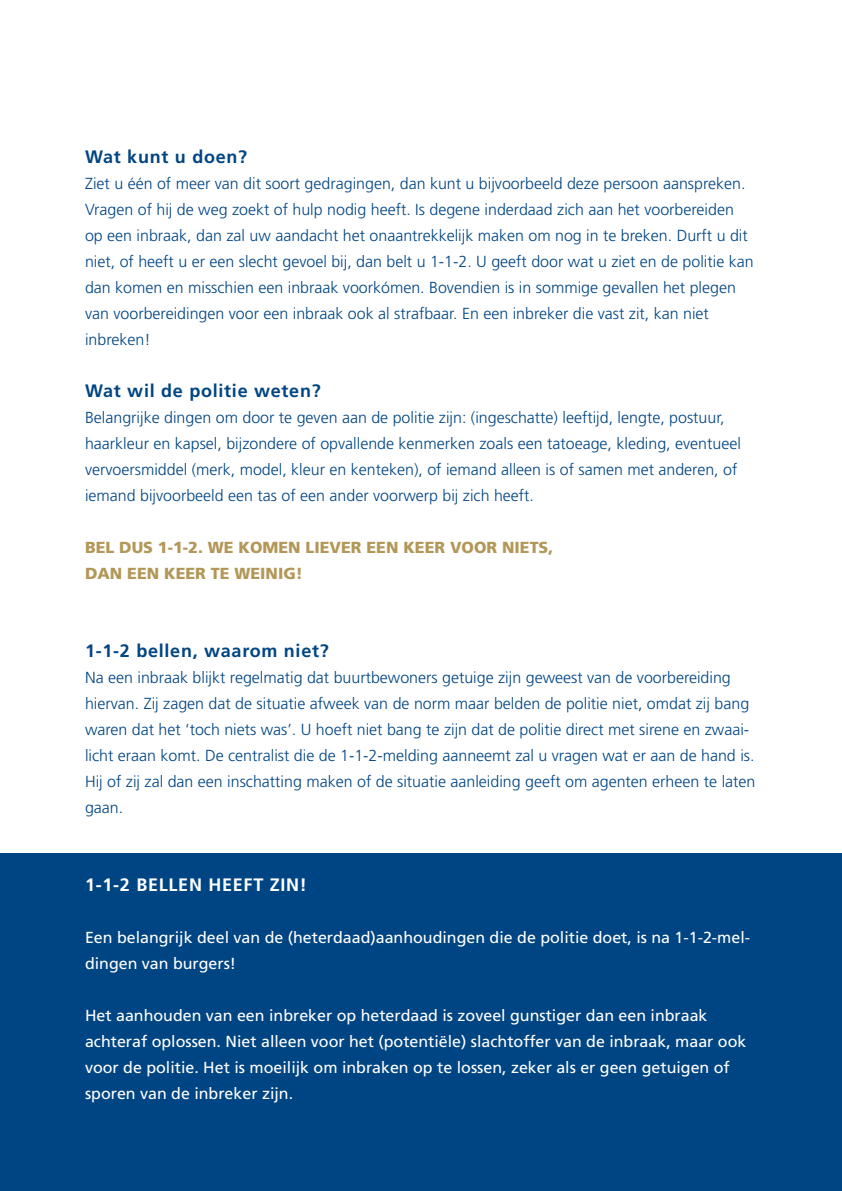
<style>
.page{position:relative;width:842px;height:1191px;background:#fff}
.page>*{position:absolute;margin:0;border:0;box-sizing:border-box;transform-origin:0 0}
.t1{font:700 18px "Frutiger";letter-spacing:.04em;color:#004583}
.t2{font:700 18px "Frutiger LT Std";letter-spacing:.04em;color:#fff}
.t3{font:300 16px/26px "Frutiger LT Std";color:#004583}
.t4{font:16px/26px "Frutiger LT Std";color:#fff}
.t5{font:900 16px/26px "Frutiger LT Std";color:#b39758}
</style>
<div class="page">
<div style="left:0;top:853px;width:842px;height:338px;background:#004583"></div>
<p class="t1" style="left:85px;top:146px;width:164px">Wat kunt u doen?</p>
<p class="t3" style="left:85px;top:171px;width:670px">Ziet u één of meer van dit soort gedragingen, dan kunt u bijvoorbeeld deze persoon aanspreken.<br>Vragen of hij de weg zoekt of hulp nodig heeft. Is degene inderdaad zich aan het voorbereiden op een inbraak, dan zal uw aandacht het onaantrekkelijk maken om nog in te breken. Durft u dit niet, of heeft u er een slecht gevoel bij, dan belt u 1-1-2. U geeft door wat u ziet en de politie kan dan komen en misschien een inbraak voorkómen. Bovendien is in sommige gevallen het plegen van voorbereidingen voor een inbraak ook al strafbaar. En een inbreker die vast zit, kan niet inbreken!</p>
<p class="t1" style="left:85px;top:380px;width:237px">Wat wil de politie weten?</p>
<p class="t3" style="left:85px;top:405px;width:657px">Belangrijke dingen om door te geven aan de politie zijn: (ingeschatte) leeftijd, lengte, postuur, haarkleur en kapsel, bijzondere of opvallende kenmerken zoals een tatoeage, kleding, eventueel vervoersmiddel (merk, model, kleur en kenteken), of iemand alleen is of samen met anderen, of iemand bijvoorbeeld een tas of een ander voorwerp bij zich heeft.</p>
<p class="t5" style="left:85px;top:534px;width:470px">BEL DUS 1-1-2. WE KOMEN LIEVER EEN KEER VOOR NIETS,<br>DAN EEN KEER TE WEINIG!</p>
<p class="t1" style="left:85px;top:640px;width:245px">1-1-2 bellen, waarom niet?</p>
<p class="t3" style="left:85px;top:665px;width:672px">Na een inbraak blijkt regelmatig dat buurtbewoners getuige zijn geweest van de voorbereiding hiervan. Zij zagen dat de situatie afweek van de norm maar belden de politie niet, omdat zij bang waren dat het ‘toch niets was’. U hoeft niet bang te zijn dat de politie direct met sirene en zwaai&shy;licht eraan komt. De centralist die de 1-1-2-melding aanneemt zal u vragen wat er aan de hand is.<br>Hij of zij zal dan een inschatting maken of de situatie aanleiding geeft om agenten erheen te laten gaan.</p>
<p class="t2" style="left:85px;top:874px;width:223px">1-1-2 BELLEN HEEFT ZIN!</p>
<p class="t4" style="left:85px;top:925px;width:667px">Een belangrijk deel van de (heterdaad)aanhoudingen die de politie doet, is na 1-1-2-mel&shy;dingen van burgers!</p>
<p class="t4" style="left:85px;top:1003px;width:663px">Het aanhouden van een inbreker op heterdaad is zoveel gunstiger dan een inbraak achteraf oplossen. Niet alleen voor het (potentiële) slachtoffer van de inbraak, maar ook voor de politie. Het is moeilijk om inbraken op te lossen, zeker als er geen getuigen of sporen van de inbreker zijn.</p>
</div>
